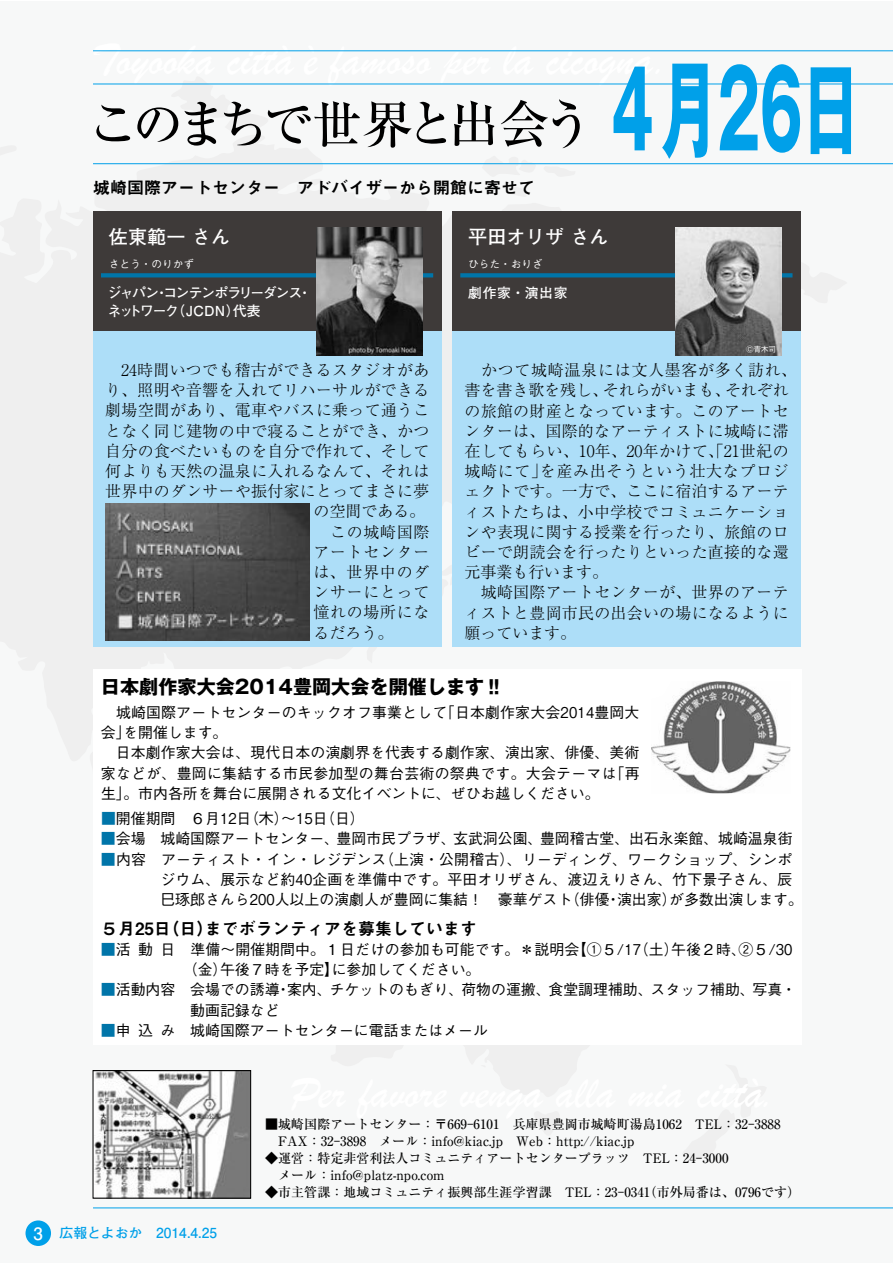
<style>
.page{position:relative;width:893px;height:1263px;background:#fff}
.page>*{position:absolute;margin:0;border:0;box-sizing:border-box;transform-origin:0 0}
.t1{font:700 106.35px "Gothic MB101 Pro";color:#00a0e9;scale:.53 1}
.t2{font:500 51px "Ryumin Pro";letter-spacing:-.135em;color:#000}
.t3{font:700 19.2px "Gothic MB101 Pro";color:#000}
.t4{font:700 19.2px "Futo Go B101 Pro";color:#fff}
.t5{font:16.95px "Midashi Go Pro MB31";color:#000}
.t6{font:700 16.95px "Futo Go B101 Pro";color:#fff}
.t7{font:300 15.9px/20.2px "Ryumin Pro";letter-spacing:.02em;color:#000}
.t8{font:300 15.9px/20.2px "Ryumin Pro";letter-spacing:.045em;color:#000}
.t9{font:300 15.9px "Ryumin Pro";color:#000}
.t10{font:500 14.85px/20.2px "Gothic BBB Pro";letter-spacing:.005em;color:#000}
.t11{font:500 14.85px "Gothic BBB Pro";color:#0075a9}
.t12{font:700 13.8px "Futo Go B101 Pro";letter-spacing:-.07em;color:#fff}
.t13{font:700 13.8px "Futo Go B101 Pro";color:#00a0e9}
.t14{font:500 13.05px/17px "Ryumin Pro";color:#000}
.t15{font:500 10.65px "Gothic BBB Pro";color:#fff}
.t16{font:500 7.5px "Gothic BBB Pro";color:#fff}
.s1{color:#0075a9}
.s2{color:#000}
</style>
<div class="page">
<div style="left:0;top:1px;width:892px;height:1262px;background:#f7f8f8"></div>
<hr style="left:93px;top:84px;width:799px;height:1px;background:#00a0e9">
<hr style="left:93px;top:163px;width:799px;height:1px;background:#00a0e9">
<div style="left:93px;top:212px;width:349px;height:421px;background:#3e3a39"></div>
<div style="left:452px;top:212px;width:349px;height:421px;background:#3e3a39"></div>
<div style="left:93px;top:331px;width:349px;height:315px;background:#addef8"></div>
<div style="left:452px;top:331px;width:349px;height:315px;background:#addef8"></div>
<svg style="left:101px;top:273px;width:332px;height:4px"></svg>
<svg style="left:460px;top:273px;width:332px;height:4px"></svg>
<img style="left:316px;top:227px;width:107px;height:128px">
<img style="left:676px;top:227px;width:106px;height:128px">
<img style="left:105px;top:503px;width:204px;height:137px">
<img style="left:95px;top:1072px;width:154px;height:124px">
<div style="left:93px;top:1070px;width:158px;height:128px;border:1px solid #000"></div>
<hr style="left:93px;top:51px;width:799px;height:1px;background:#00a0e9">
<hr style="left:93px;top:1208px;width:799px;height:1px;background:#00a0e9">
<div style="left:93px;top:669px;width:708px;height:375px;background:#fff"></div>
<img style="left:651px;top:681px;width:139px;height:112px">
<div style="left:26px;top:1220px;width:25px;height:26px;background:#00a0e9;border-radius:50%"></div>
<h1 class="t1" style="left:604px;top:22px;width:482px">月４ 26日</h1>
<h2 class="t2" style="left:88px;top:84px;width:507px">このまちで世界と出会う</h2>
<p class="t5" style="left:93px;top:174px;width:444px">城崎国際アートセンター　アドバイザーから開館に寄せて</p>
<p class="t4" style="left:109px;top:222px;width:123px">佐東範一さん</p>
<p class="t15" style="left:109px;top:255px;width:87px">さとう・のりかず</p>
<p class="t12" style="left:298px;top:282px;width:15px">・</p>
<p class="t4" style="left:468px;top:222px;width:142px">平田オリザさん</p>
<p class="t15" style="left:468px;top:255px;width:76px">ひらた・おりざ</p>
<p class="t12" style="left:468px;top:282px;width:101px">劇作家・演出家</p>
<p class="t12" style="left:108px;top:282px;width:196px">ジャパンコンテンポラリーダンス</p>
<p class="t12" style="left:155px;top:282px;width:15px">・</p>
<p class="t12" style="left:171px;top:300px;width:70px">（JCDN）</p>
<p class="t12" style="left:233px;top:300px;width:29px">代表</p>
<p class="t12" style="left:108px;top:300px;width:73px">ネットワーク</p>
<p class="t7" style="left:105px;top:359px;width:326px">　24時間いつでも稽古ができるスタジオがあ</p>
<p class="t7" style="left:105px;top:379px;width:326px">り、照明や音響を入れてリハーサルができる</p>
<p class="t7" style="left:105px;top:399px;width:326px">劇場空間があり、電車やバスに乗って通うこ</p>
<p class="t7" style="left:105px;top:419px;width:326px">となく同じ建物の中で寝ることができ、かつ</p>
<p class="t7" style="left:105px;top:439px;width:326px">自分の食べたいものを自分で作れて、そして</p>
<p class="t7" style="left:105px;top:460px;width:326px">何よりも天然の温泉に入れるなんて、それは</p>
<p class="t7" style="left:105px;top:480px;width:326px">世界中のダンサーや振付家にとってまさに夢</p>
<p class="t7" style="left:314px;top:500px;width:113px">の空間である。</p>
<p class="t7" style="left:314px;top:520px;width:117px">　この城崎国際</p>
<p class="t8" style="left:314px;top:540px;width:117px">アートセンター</p>
<p class="t7" style="left:314px;top:561px;width:117px">は、世界中のダ</p>
<p class="t8" style="left:314px;top:581px;width:117px">ンサーにとって</p>
<p class="t8" style="left:314px;top:601px;width:117px">憧れの場所にな</p>
<p class="t7" style="left:314px;top:621px;width:81px">るだろう。</p>
<p class="t16" style="left:746px;top:343px;width:31px">Ⓒ青木司</p>
<p class="t8" style="left:725px;top:359px;width:73px;text-indent:-260px">　かつて城崎温泉には文人墨客が多く訪れ、それぞれ</p>
<p class="t9" style="left:465px;top:378px;width:145px">書を書き歌を残し、</p>
<p class="t7" style="left:465px;top:399px;width:326px">の旅館の財産となっています。このアートセ</p>
<p class="t7" style="left:465px;top:419px;width:326px">ンターは、国際的なアーティストに城崎に滞</p>
<p class="t7" style="left:465px;top:440px;width:326px">在してもらい、10年、20年かけて、「21世紀の</p>
<p class="t8" style="left:540px;top:460px;width:250px">を産み出そうという壮大なプロジ</p>
<p class="t9" style="left:603px;top:378px;width:129px">それらがいまも、</p>
<p class="t7" style="left:465px;top:460px;width:326px">城崎にて」<br>ェクトです。一方で、ここに宿泊するアーティストたちは、小中学校でコミュニケーションや表現に関する授業を行ったり、旅館のロビーで朗読会を行ったりといった直接的な還元事業も行います。<br>　城崎国際アートセンターが、世界のアーティストと豊岡市民の出会いの場になるように願っています。</p>
<p class="t3" style="left:101px;top:671px;width:404px">日本劇作家大会2014豊岡大会を開催します!!</p>
<p class="t10" style="left:440px;top:700px;width:201px">「日本劇作家大会2014豊岡大</p>
<p class="t10" style="left:123px;top:700px;width:325px;text-indent:-7px">城崎国際アートセンターのキックオフ事業としてを開催します。</p>
<p class="t10" style="left:101px;top:721px;width:31px">会」</p>
<p class="t10" style="left:116px;top:741px;width:525px">日本劇作家大会は、現代日本の演劇界を代表する劇作家、演出家、俳優、美術</p>
<p class="t10" style="left:609px;top:761px;width:32px">「再</p>
<p class="t10" style="left:101px;top:761px;width:517px">家などが、豊岡に集結する市民参加型の舞台芸術の祭典です。大会テーマは生」。市内各所を舞台に展開される文化イベントに、ぜひお越しください。</p>
<p class="t10" style="left:190px;top:807px;width:176px">６月12 （日木）～15 （日日(</p>
<p class="t10" style="left:101px;top:807px;width:76px"><span class="s1">■</span>開催期間</p>
<p class="t10" style="left:101px;top:827px;width:46px"><span class="s1">■</span>会場</p>
<p class="t10" style="left:101px;top:847px;width:46px"><span class="s1">■</span>内容</p>
<p class="t10" style="left:161px;top:827px;width:180px">城崎国際アートセンター、</p>
<p class="t10" style="left:337px;top:827px;width:121px">豊岡市民プラザ、</p>
<p class="t10" style="left:453px;top:827px;width:91px">玄武洞公園、</p>
<p class="t10" style="left:540px;top:827px;width:254px">豊岡稽古堂、出石永楽館、城崎温泉街</p>
<p class="t10" style="left:379px;top:847px;width:415px">（上演・公開稽古）、リーディング、ワークショップ、シンポ</p>
<p class="t10" style="left:161px;top:847px;width:227px">アーティスト・イン・レジデンス</p>
<p class="t10" style="left:669px;top:867px;width:135px;text-indent:-509px">ジウム、展示など約40企画を準備中です。平田オリザさん、渡辺えりさん、竹下景子さん、辰が多数出演します。</p>
<p class="t10" style="left:565px;top:887px;width:46px">（俳優</p>
<p class="t10" style="left:617px;top:887px;width:61px">演出家）</p>
<p class="t10" style="left:498px;top:887px;width:76px">豪華ゲスト</p>
<p class="t10" style="left:160px;top:887px;width:324px">巳琢郎さんら200人以上の演劇人が豊岡に集結！</p>
<p class="t5" style="left:205px;top:914px;width:274px">までボランティアを募集しています</p>
<p class="t10" style="left:606px;top:887px;width:16px">・</p>
<p class="t5" style="left:101px;top:914px;width:114px">５月25 （日日）</p>
<p class="t11" style="left:101px;top:937px;width:31px">■<span class="s2">活</span></p>
<p class="t10" style="left:138px;top:937px;width:16px">動</p>
<p class="t10" style="left:161px;top:937px;width:16px">日</p>
<p class="t10" style="left:101px;top:978px;width:76px"><span class="s1">■</span>活動内容</p>
<p class="t11" style="left:101px;top:1018px;width:31px">■<span class="s2">申</span></p>
<p class="t10" style="left:138px;top:1018px;width:16px">込</p>
<p class="t10" style="left:160px;top:1018px;width:16px">み</p>
<p class="t10" style="left:572px;top:937px;width:71px">【①５/17</p>
<p class="t10" style="left:634px;top:937px;width:46px">（土）</p>
<p class="t10" style="left:671px;top:937px;width:123px">午後２時 2、５/30</p>
<p class="t10" style="left:190px;top:937px;width:390px">準備～開催期間中。１日だけの参加も可能です。＊説明会</p>
<p class="t10" style="left:220px;top:958px;width:121px">午後７時を予定】</p>
<p class="t10" style="left:183px;top:958px;width:46px">（金）</p>
<p class="t10" style="left:332px;top:958px;width:150px">に参加してください。</p>
<p class="t10" style="left:287px;top:978px;width:511px">案内、チケットのもぎり、荷物の運搬、食堂調理補助、スタッフ補助、写真・</p>
<p class="t10" style="left:190px;top:978px;width:91px">会場での誘導</p>
<p class="t10" style="left:276px;top:978px;width:16px">・</p>
<p class="t10" style="left:190px;top:998px;width:299px">動画記録など<br>城崎国際アートセンターに電話またはメール</p>
<p class="t6" style="left:34px;top:1220px;width:11px">3</p>
<p class="t13" style="left:60px;top:1222px;width:84px">広報とよおか</p>
<p class="t13" style="left:156px;top:1222px;width:62px">2014.4.25</p>
<p class="t14" style="left:265px;top:1114px;width:517px">■城崎国際アートセンター：〒669-6101　兵庫県豊岡市城崎町湯島1062　TEL：32-3888　FAX：32-3898　メール：info@kiac j p. 　Web：http://kiac j p.</p>
<p class="t14" style="left:265px;top:1148px;width:465px">◆運営：特定非営利法人コミュニティアートセンタープラッツ　TEL：24-3000</p>
<p class="t14" style="left:265px;top:1165px;width:181px">　メール：info@platz-npo.com</p>
<p class="t14" style="left:644px;top:1182px;width:158px">（市外局番は、0796です(</p>
<p class="t14" style="left:265px;top:1182px;width:387px">◆市主管課：地域コミュニティ振興部生涯学習課　TEL：23-0341</p>
</div>
